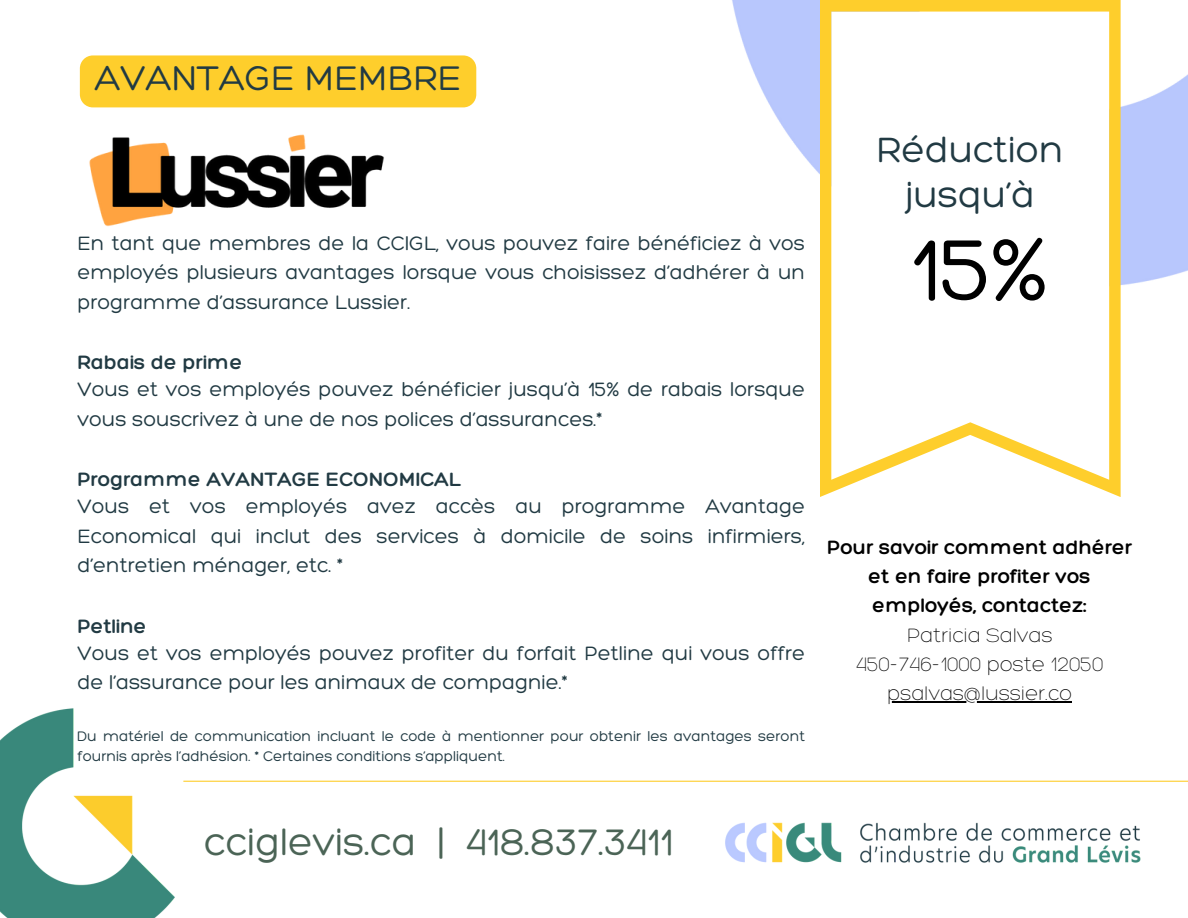
<style>
.page{position:relative;width:1188px;height:918px;background:#fff}
.page>*{position:absolute;margin:0;border:0;box-sizing:border-box;transform-origin:0 0}
.t1{font:93px "Hero";color:#000}
.t2{font:40.05px "Hero";color:#4b6456}
.t3{font:38.1px/45px "Hero";color:#213a43;text-align:center}
.t4{font:37.05px "Hero";color:#213a43}
.t5{font:21px/29.2px "Hero";color:#213a43}
.t6{font:300 21px/29.2px "Hero";color:#000;text-align:center}
.t7{font:15px/20.2px "Hero";color:#213a43}
.s1{font-weight:300}
.s2{font-style:inherit}
</style>
<div class="page">
<img style="left:732px;top:0;width:456px;height:285px">
<svg style="left:820px;top:0;width:301px;height:497px"></svg>
<img style="left:679px;top:780px;width:509px;height:83px">
<img style="left:0;top:708px;width:203px;height:210px">
<hr style="left:183px;top:781px;width:1005px;height:1px;background:#fece2c">
<img style="left:79px;top:82px;width:351px;height:145px">
<div style="left:80px;top:55px;width:396px;height:52px;background:#fece2c"></div>
<hr style="left:887px;top:701px;width:185px;height:1px;background:#000">
<h3 class="t4" style="left:95px;top:62px;width:368px">AVANTAGE MEMBRE</h3>
<p class="t5" style="left:77px;top:230px;width:729px;text-align:justify">En tant que membres de la CCIGL, vous pouvez faire bénéficiez à vos employés plusieurs avantages lorsque vous choisissez d’adhérer à un programme d’assurance Lussier.</p>
<h4 class="t5" style="left:77px;top:351px;width:729px;line-height:27px"><span class="s1">Rabais de prime<br></span>Vous et vos employés pouvez bénéficier jusqu’à 15% de rabais lorsque</h4>
<h4 class="t5" style="left:77px;top:406px;width:526px">vous souscrivez à une de nos polices d’assurances.*</h4>
<h4 class="t5" style="left:77px;top:468px;width:729px;line-height:27px"><span class="s1">Programme AVANTAGE ECONOMICAL<br></span>Vous et vos employés avez accès au programme Avantage</h4>
<h4 class="t5" style="left:77px;top:523px;width:729px">Economical qui inclut des services à domicile de soins infirmiers, d’entretien ménager, etc. *</h4>
<h4 class="t5" style="left:77px;top:614px;width:729px;line-height:27px"><span class="s1">Petline<br></span>Vous et vos employés pouvez profiter du forfait Petline qui vous offre</h4>
<h4 class="t5" style="left:77px;top:669px;width:492px">de l’assurance pour les animaux de compagnie.*</h4>
<h4 class="t7" style="left:77px;top:727px;width:729px">Du matériel de communication incluant le code à mentionner pour obtenir les avantages seront fournis après l’adhésion. * Certaines conditions s’appliquent.</h4>
<p class="t3" style="left:877px;top:130px;width:189px">Réduction jusqu’à</p>
<p class="t1" style="left:910px;top:230px;width:141px">15%</p>
<p class="t6" style="left:827px;top:532px;width:307px">Pour savoir comment adhérer et en faire profiter vos employés, contactez:<br><span class="s2">Patricia Salvas<br>450-746-1000 poste 12050 psalvas@lussier.co</span></p>
<h4 class="t2" style="left:204px;top:825px;width:470px">cciglevis.ca | 418.837.3411</h4>
</div>
